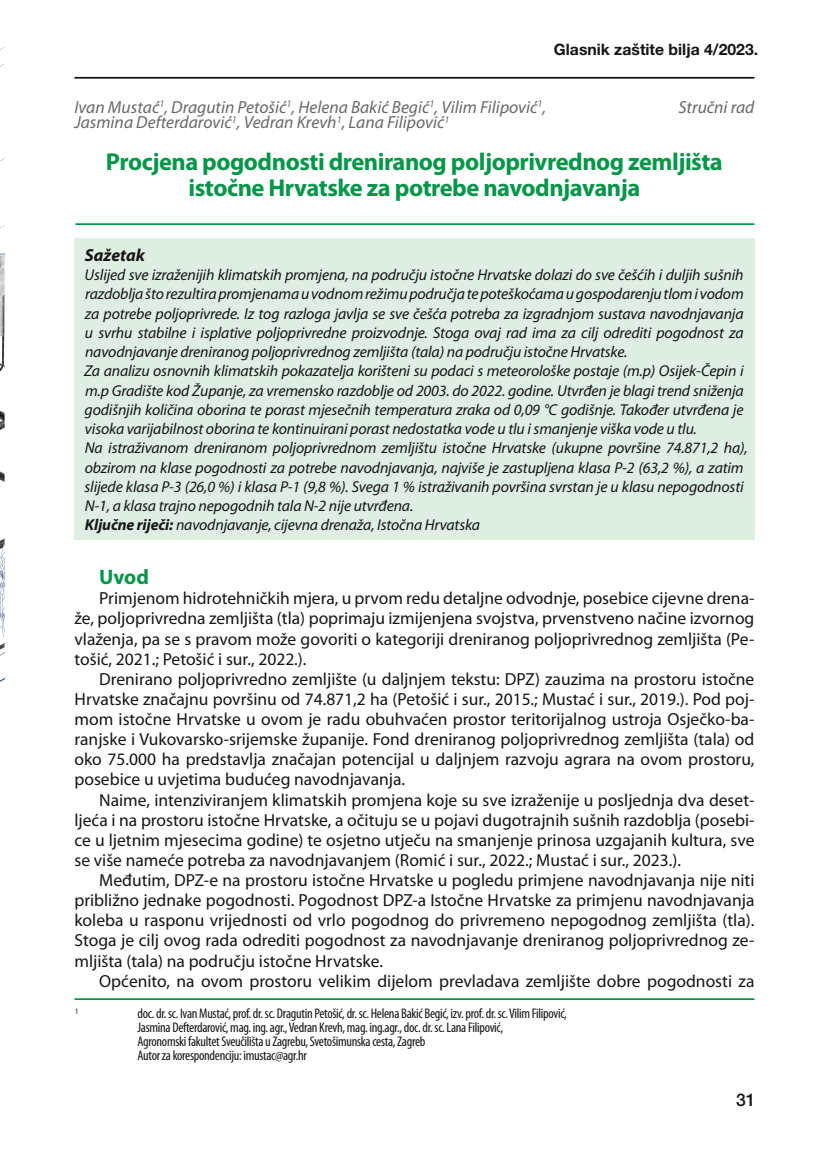
<style>
.page{position:relative;width:819px;height:1166px;background:#fff}
.page>*{position:absolute;margin:0;border:0;box-sizing:border-box;transform-origin:0 0}
.t1{font:700 24.5px/26.2px "Myriad Pro";letter-spacing:-.02em;color:#039648;text-align:center}
.t2{font:700 21px "Myriad Pro";color:#039648}
.t3{font:17.5px/20.1px "Myriad Pro";color:#141517;text-align:justify}
.t4{font:italic 17.5px "Myriad Pro";color:#67686b}
.t5{font:italic 700 17.5px "Myriad Pro";color:#141517}
.t6{font:500 17.5px "Helvetica Neue LT Pro";color:#141517}
.t7{font:italic 15.75px/19.2px "Myriad Pro";letter-spacing:-.01em;color:#141517}
.t8{font:700 15.75px "Helvetica Neue LT Pro";color:#141517}
.t9{font:condensed 14px/14px "Myriad Pro";letter-spacing:-.02em;color:#141517}
.t10{font:condensed 8.22px "Myriad Pro";color:#141517}
.s1{font-weight:700}
</style>
<div class="page">
<hr style="left:74px;top:77px;width:680px;height:2px;background:#141517">
<hr style="left:75px;top:223px;width:679px;height:2px;background:#039648">
<div style="left:74px;top:238px;width:680px;height:302px;background:#dfeee2"></div>
<hr style="left:74px;top:998px;width:680px;height:2px;background:#039648">
<svg style="left:0;top:47px;width:5px;height:635px"></svg>
<p class="t8" style="left:554px;top:44px;width:206px">Glasnik zaštite bilja 4/2023.</p>
<p class="t4" style="left:74px;top:100px;width:473px">Ivan Mustać<sup>1</sup>, Dragutin Petošić<sup>1</sup>, Helena Bakić Begić<sup>1</sup>, Vilim Filipović<sup>1</sup>,</p>
<p class="t4" style="left:678px;top:100px;width:77px">Stručni rad</p>
<p class="t4" style="left:74px;top:116px;width:376px">Jasmina Defterdarović<sup>1</sup>, Vedran Krevh<sup>1</sup>, Lana Filipović<sup>1</sup></p>
<h1 class="t1" style="left:106px;top:150px;width:618px">Procjena pogodnosti dreniranog poljoprivrednog zemljišta istočne Hrvatske za potrebe navodnjavanja</h1>
<p class="t5" style="left:85px;top:248px;width:62px">Sažetak</p>
<p class="t7" style="left:84px;top:266px;width:665px">Uslijed sve izraženijih klimatskih promjena, na području istočne Hrvatske dolazi do sve češćih i duljih sušnih razdoblja što rezultira promjenama u vodnom režimu područja te poteškoćama u gospodarenju tlom i vodom za potrebe poljoprivrede. Iz tog razloga javlja se sve češća potreba za izgradnjom sustava navodnjavanja u svrhu stabilne i isplative poljoprivredne proizvodnje. Stoga ovaj rad ima za cilj odrediti pogodnost za navodnjavanje dreniranog poljoprivrednog zemljišta (tala) na području istočne Hrvatske.<br>Za analizu osnovnih klimatskih pokazatelja korišteni su podaci s meteorološke postaje (m.p) Osijek-Čepin i m.p Gradište kod Županje, za vremensko razdoblje od 2003. do 2022. godine. Utvrđen je blagi trend sniženja godišnjih količina oborina te porast mjesečnih temperatura zraka od 0,09 °C godišnje. Također utvrđena je visoka varijabilnost oborina te kontinuirani porast nedostatka vode u tlu i smanjenje viška vode u tlu.<br>Na istraživanom dreniranom poljoprivrednom zemljištu istočne Hrvatske (ukupne površine 74.871,2 ha), obzirom na klase pogodnosti za potrebe navodnjavanja, najviše je zastupljena klasa P-2 (63,2 %), a zatim slijede klasa P-3 (26,0 %) i klasa P-1 (9,8 %). Svega 1 % istraživanih površina svrstan je u klasu nepogodnosti N-1, a klasa trajno nepogodnih tala N-2 nije utvrđena.<br><span class="s1">Ključne riječi:</span> navodnjavanje, cijevna drenaža, Istočna Hrvatska</p>
<p class="t2" style="left:99px;top:569px;width:51px">Uvod</p>
<p class="t3" style="left:74px;top:589px;width:681px;text-indent:25px">Primjenom hidrotehničkih mjera, u prvom redu detaljne odvodnje, posebice cijevne drena&shy;že, poljoprivredna zemljišta (tla) poprimaju izmijenjena svojstva, prvenstveno načine izvornog vlaženja, pa se s pravom može govoriti o kategoriji dreniranog poljoprivrednog zemljišta (Pe&shy;tošić, 2021.; Petošić i sur., 2022.).</p>
<p class="t3" style="left:74px;top:670px;width:681px;text-indent:25px">Drenirano poljoprivredno zemljište (u daljnjem tekstu: DPZ) zauzima na prostoru istočne Hrvatske značajnu površinu od 74.871,2 ha (Petošić i sur., 2015.; Mustać i sur., 2019.). Pod poj&shy;mom istočne Hrvatske u ovom je radu obuhvaćen prostor teritorijalnog ustroja Osječko-ba&shy;ranjske i Vukovarsko-srijemske županije. Fond dreniranog poljoprivrednog zemljišta (tala) od oko 75.000 ha predstavlja značajan potencijal u daljnjem razvoju agrara na ovom prostoru, posebice u uvjetima budućeg navodnjavanja.</p>
<p class="t3" style="left:74px;top:791px;width:681px;text-indent:25px">Naime, intenziviranjem klimatskih promjena koje su sve izraženije u posljednja dva deset&shy;ljeća i na prostoru istočne Hrvatske, a očituju se u pojavi dugotrajnih sušnih razdoblja (posebi&shy;ce u ljetnim mjesecima godine) te osjetno utječu na smanjenje prinosa uzgajanih kultura, sve se više nameće potreba za navodnjavanjem (Romić i sur., 2022.; Mustać i sur., 2023.).</p>
<p class="t3" style="left:74px;top:871px;width:681px;text-indent:25px">Međutim, DPZ-e na prostoru istočne Hrvatske u pogledu primjene navodnjavanja nije niti približno jednake pogodnosti. Pogodnost DPZ-a Istočne Hrvatske za primjenu navodnjavanja koleba u rasponu vrijednosti od vrlo pogodnog do privremeno nepogodnog zemljišta (tla).<br>Stoga je cilj ovog rada odrediti pogodnost za navodnjavanje dreniranog poljoprivrednog ze&shy;mljišta (tala) na području istočne Hrvatske.</p>
<p class="t3" style="left:99px;top:972px;width:656px">Općenito, na ovom prostoru velikim dijelom prevladava zemljište dobre pogodnosti za</p>
<p class="t10" style="left:75px;top:1007px;width:5px">1</p>
<p class="t9" style="left:137px;top:1007px;width:431px">doc. dr. sc. Ivan Mustać, prof. dr. sc. Dragutin Petošić, dr. sc. Helena Bakić Begić, izv. prof. dr. sc. Vilim Filipović, Jasmina Defterdarović, mag. ing. agr., Vedran Krevh, mag. ing.agr., doc. dr. sc. Lana Filipović,<br>Agronomski fakultet Sveučilišta u Zagrebu, Svetošimunska cesta, Zagreb<br>Autor za korespondenciju: imustac@agr.hr</p>
<p class="t6" style="left:736px;top:1090px;width:21px">31</p>
</div>
